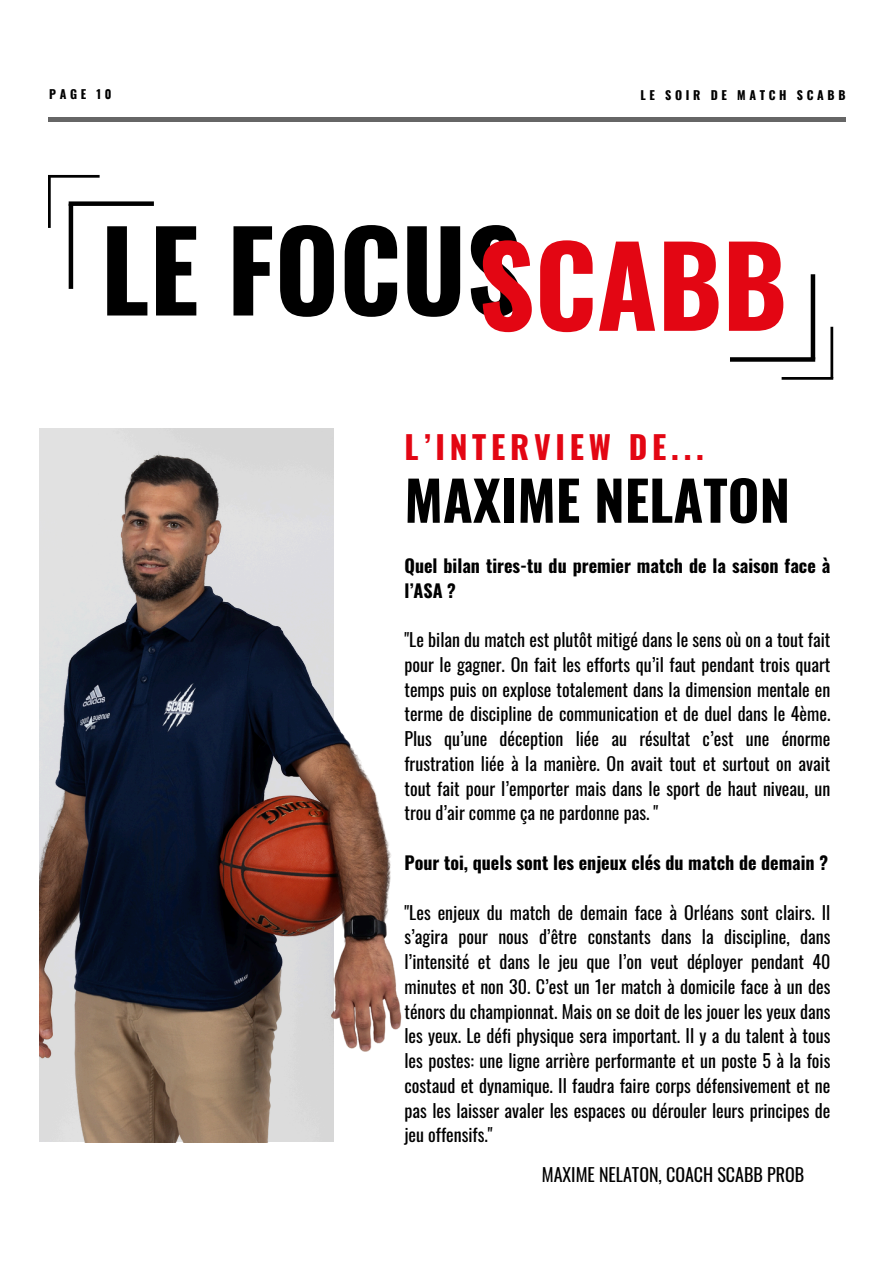
<style>
.page{position:relative;width:894px;height:1264px;background:#fff}
.page>*{position:absolute;margin:0;border:0;box-sizing:border-box;transform-origin:0 0}
.t1{font:700 110.1px "Oswald";color:#000}
.t2{font:700 110.1px "Oswald";color:#e30613}
.t3{font:700 54.45px "Oswald";color:#000}
.t4{font:700 31.8px "Oswald";letter-spacing:.15em;color:#e30613}
.t5{font:18px/24.8px "Oswald";color:#000;text-align:justify}
.t6{font:700 18px/24.8px "Oswald";color:#000}
.t7{font:700 12.15px "Oswald";letter-spacing:.3em;color:#000}
</style>
<div class="page">
<hr style="left:48px;top:118px;width:796px;height:3px;background:#666">
<div style="left:729px;top:357px;width:86px;height:5px;background:#000"></div>
<div style="left:810px;top:274px;width:5px;height:85px;background:#000"></div>
<div style="left:69px;top:201px;width:85px;height:5px;background:#000"></div>
<hr style="left:69px;top:204px;width:4px;height:85px;background:#000">
<hr style="left:781px;top:377px;width:52px;height:3px;background:#000">
<hr style="left:830px;top:327px;width:3px;height:51px;background:#000">
<hr style="left:48px;top:175px;width:52px;height:3px;background:#000">
<hr style="left:48px;top:176px;width:3px;height:52px;background:#000">
<img style="left:39px;top:428px;width:363px;height:714px">
<h1 class="t7" style="left:49px;top:85px;width:64px">PAGE 10</h1>
<h1 class="t7" style="left:640px;top:85px;width:206px">LE SOIR DE MATCH SCABB</h1>
<p class="t1" style="left:101px;top:184px;width:423px">LE FOCUS</p>
<p class="t2" style="left:478px;top:199px;width:310px">SCABB</p>
<p class="t4" style="left:404px;top:422px;width:301px">L’INTERVIEW DE...</p>
<p class="t3" style="left:404px;top:458px;width:387px">MAXIME NELATON</p>
<h2 class="t6" style="left:404px;top:552px;width:427px">Quel bilan tires-tu du premier match de la saison face à l’ASA ?</h2>
<h5 class="t5" style="left:404px;top:626px;width:427px">"Le bilan du match est plutôt mitigé dans le sens où on a tout fait pour le gagner. On fait les efforts qu’il faut pendant trois quart temps puis on explose totalement dans la dimension mentale en terme de discipline de communication et de duel dans le 4ème.<br>Plus qu’une déception liée au résultat c’est une énorme frustration liée à la manière. On avait tout et surtout on avait tout fait pour l’emporter mais dans le sport de haut niveau, un trou d’air comme ça ne pardonne pas. "</h5>
<h6 class="t6" style="left:404px;top:849px;width:425px">Pour toi, quels sont les enjeux clés du match de demain ?</h6>
<h5 class="t5" style="left:404px;top:899px;width:427px">"Les enjeux du match de demain face à Orléans sont clairs. Il s’agira pour nous d’être constants dans la discipline, dans l’intensité et dans le jeu que l’on veut déployer pendant 40 minutes et non 30. C’est un 1er match à domicile face à un des ténors du championnat. Mais on se doit de les jouer les yeux dans les yeux. Le défi physique sera important. Il y a du talent à tous les postes: une ligne arrière performante et un poste 5 à la fois costaud et dynamique. Il faudra faire corps défensivement et ne pas les laisser avaler les espaces ou dérouler leurs principes de jeu offensifs."</h5>
<h3 class="t5" style="left:541px;top:1161px;width:264px">MAXIME NELATON, COACH SCABB PROB</h3>
</div>
